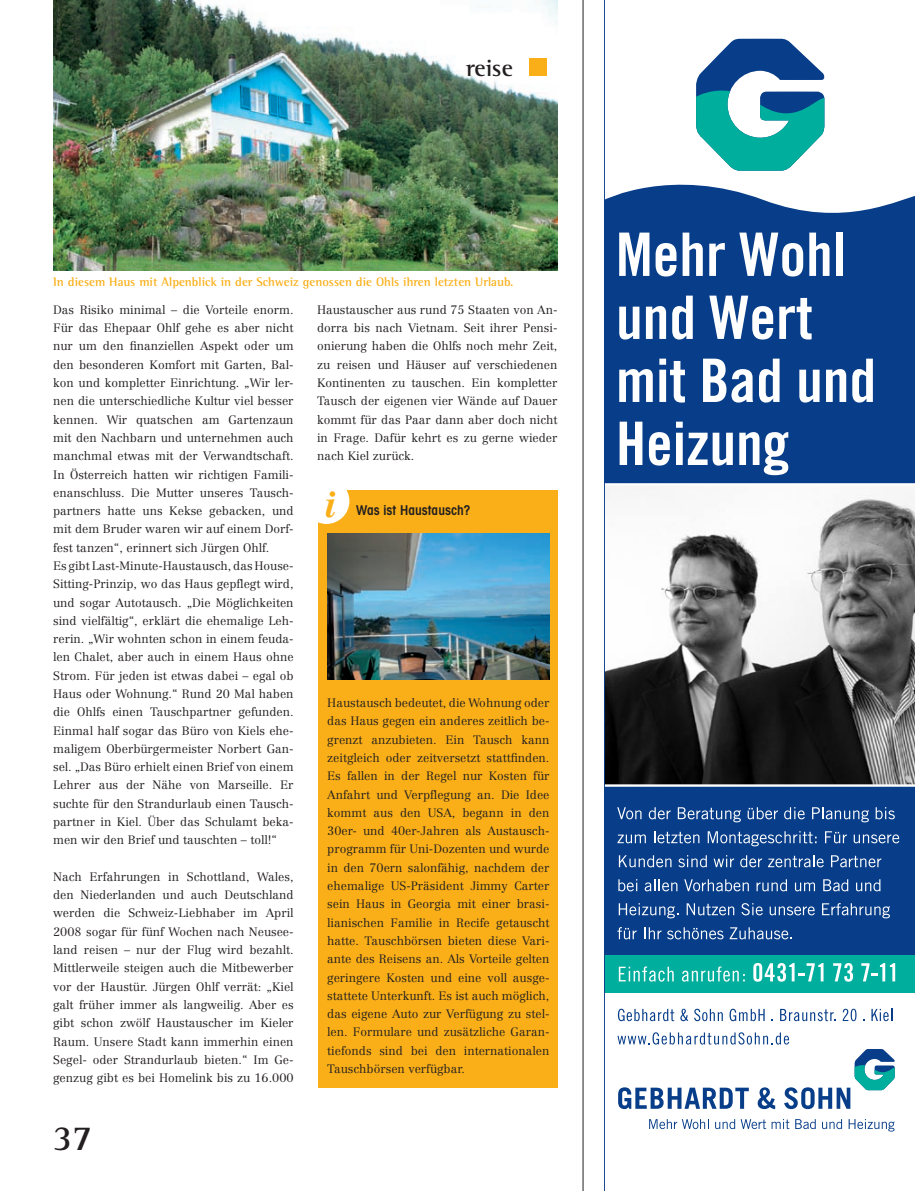
<style>
.page{position:relative;width:915px;height:1191px;background:#fff}
.page>*{position:absolute;margin:0;border:0;box-sizing:border-box;transform-origin:0 0}
.t1{font:700 36px "Agfa Rotis Semi Serif";color:#231f20}
.t2{font:italic 700 34.5px "Centennial LT";color:#faaf18}
.t3{font:700 24px "Agfa Rotis Semi Serif";letter-spacing:-.01em;color:#231f20}
.t4{font:600 condensed 13.5px "Avant Garde LT";color:#231f20}
.t5{font:700 12.6px "Agfa Rotis Semi Serif";color:#faaf18}
.t6{font:300 12px/18.3px "Centennial LT";color:#231f20;text-align:justify}
</style>
<div class="page">
<hr style="left:582px;top:0;width:1px;height:1191px;background:#231f20">
<div style="left:317px;top:490px;width:240px;height:597px;background:#faaf18"></div>
<div style="left:303px;top:478px;width:46px;height:46px;background:#fff;border-radius:50%"></div>
<img style="left:53px;top:0;width:504px;height:271px">
<img style="left:327px;top:533px;width:222px;height:146px">
<div style="left:529px;top:59px;width:17px;height:17px;background:#faaf18"></div>
<div style="left:604px;top:216px;width:310px;height:772px;background:#083e89"></div>
<div style="left:604px;top:955px;width:310px;height:37px;background:#00ae9d"></div>
<svg style="left:617px;top:1008px;width:57px;height:13px"></svg>
<svg style="left:680px;top:1008px;width:8px;height:13px"></svg>
<svg style="left:694px;top:1008px;width:28px;height:13px"></svg>
<svg style="left:729px;top:1008px;width:35px;height:13px"></svg>
<svg style="left:780px;top:1009px;width:55px;height:12px"></svg>
<svg style="left:842px;top:1008px;width:14px;height:13px"></svg>
<svg style="left:871px;top:1009px;width:18px;height:12px"></svg>
<svg style="left:649px;top:1119px;width:57px;height:10px"></svg>
<svg style="left:715px;top:1119px;width:50px;height:10px"></svg>
<svg style="left:771px;top:1119px;width:18px;height:10px"></svg>
<svg style="left:795px;top:1119px;width:20px;height:10px"></svg>
<svg style="left:822px;top:1121px;width:19px;height:8px"></svg>
<svg style="left:848px;top:1119px;width:46px;height:12px"></svg>
<svg style="left:618px;top:966px;width:55px;height:15px"></svg>
<svg style="left:681px;top:966px;width:63px;height:15px"></svg>
<svg style="left:753px;top:963px;width:70px;height:18px"></svg>
<svg style="left:833px;top:963px;width:19px;height:18px"></svg>
<svg style="left:861px;top:963px;width:33px;height:18px"></svg>
<svg style="left:617px;top:1032px;width:277px;height:77px"></svg>
<svg style="left:605px;top:38px;width:309px;height:238px"></svg>
<div style="left:835px;top:232px;width:7px;height:44px;background:#fff"></div>
<svg style="left:619px;top:307px;width:20px;height:32px"></svg>
<svg style="left:645px;top:306px;width:21px;height:33px"></svg>
<svg style="left:672px;top:295px;width:20px;height:44px"></svg>
<svg style="left:709px;top:295px;width:63px;height:44px"></svg>
<svg style="left:779px;top:298px;width:32px;height:41px"></svg>
<svg style="left:619px;top:369px;width:33px;height:33px"></svg>
<svg style="left:659px;top:358px;width:25px;height:44px"></svg>
<svg style="left:703px;top:358px;width:49px;height:44px"></svg>
<svg style="left:759px;top:358px;width:20px;height:44px"></svg>
<svg style="left:799px;top:370px;width:20px;height:32px"></svg>
<svg style="left:826px;top:369px;width:19px;height:33px"></svg>
<svg style="left:852px;top:358px;width:20px;height:44px"></svg>
<svg style="left:619px;top:421px;width:23px;height:44px"></svg>
<svg style="left:648px;top:432px;width:21px;height:33px"></svg>
<svg style="left:676px;top:421px;width:56px;height:44px"></svg>
<svg style="left:739px;top:432px;width:49px;height:43px"></svg>
<svg style="left:617px;top:807px;width:24px;height:12px"></svg>
<svg style="left:648px;top:807px;width:22px;height:12px"></svg>
<svg style="left:677px;top:807px;width:63px;height:15px"></svg>
<svg style="left:747px;top:807px;width:30px;height:12px"></svg>
<svg style="left:784px;top:807px;width:20px;height:12px"></svg>
<svg style="left:812px;top:807px;width:56px;height:15px"></svg>
<svg style="left:875px;top:807px;width:19px;height:12px"></svg>
<svg style="left:617px;top:834px;width:28px;height:9px"></svg>
<svg style="left:654px;top:831px;width:45px;height:12px"></svg>
<svg style="left:707px;top:831px;width:109px;height:15px"></svg>
<svg style="left:825px;top:831px;width:21px;height:12px"></svg>
<svg style="left:853px;top:834px;width:46px;height:9px"></svg>
<svg style="left:618px;top:855px;width:53px;height:12px"></svg>
<svg style="left:678px;top:855px;width:28px;height:12px"></svg>
<svg style="left:713px;top:855px;width:20px;height:12px"></svg>
<svg style="left:740px;top:855px;width:21px;height:12px"></svg>
<svg style="left:768px;top:855px;width:55px;height:12px"></svg>
<svg style="left:831px;top:855px;width:50px;height:12px"></svg>
<svg style="left:618px;top:879px;width:19px;height:12px"></svg>
<svg style="left:644px;top:879px;width:33px;height:12px"></svg>
<svg style="left:684px;top:879px;width:64px;height:12px"></svg>
<svg style="left:756px;top:879px;width:30px;height:12px"></svg>
<svg style="left:794px;top:882px;width:20px;height:9px"></svg>
<svg style="left:823px;top:879px;width:25px;height:12px"></svg>
<svg style="left:856px;top:879px;width:24px;height:12px"></svg>
<svg style="left:618px;top:903px;width:60px;height:15px"></svg>
<svg style="left:686px;top:903px;width:48px;height:12px"></svg>
<svg style="left:741px;top:903px;width:21px;height:12px"></svg>
<svg style="left:769px;top:906px;width:45px;height:9px"></svg>
<svg style="left:822px;top:903px;width:67px;height:15px"></svg>
<svg style="left:617px;top:927px;width:19px;height:12px"></svg>
<svg style="left:644px;top:927px;width:17px;height:12px"></svg>
<svg style="left:667px;top:927px;width:56px;height:12px"></svg>
<svg style="left:729px;top:927px;width:63px;height:12px"></svg>
<img style="left:605px;top:485px;width:309px;height:299px">
<hr style="left:604px;top:483px;width:310px;height:2px;background:#fff">
<hr style="left:604px;top:784px;width:310px;height:2px;background:#fff">
<hr style="left:604px;top:0;width:1px;height:1191px;background:#083e89">
<h3 class="t3" style="left:466px;top:54px;width:48px">reise</h3>
<p class="t5" style="left:53px;top:275px;width:461px">In diesem Haus mit Alpenblick in der Schweiz genossen die Ohls ihren letzten Urlaub.</p>
<p class="t6" style="left:53px;top:300px;width:242px;text-align:left">Das Risiko minimal – die Vorteile enorm.<br>Für das Ehepaar Ohlf gehe es aber nicht nur um den finanziellen Aspekt oder um den besonderen Komfort mit Garten, Bal&shy;kon und kompletter Einrichtung. „Wir ler&shy;nen die unterschiedliche Kultur viel besser kennen. Wir quatschen am Gartenzaun mit den Nachbarn und unternehmen auch manchmal etwas mit der Verwandtschaft.<br>In Österreich hatten wir richtigen Famili&shy;enanschluss. Die Mutter unseres Tausch&shy;partners hatte uns Kekse gebacken, und mit dem Bruder waren wir auf einem Dorf&shy;fest tanzen“, erinnert sich Jürgen Ohlf.<br>Es gibt Last-Minute-Haustausch, das House-Sitting-Prinzip, wo das Haus gepflegt wird, und sogar Autotausch. „Die Möglichkeiten sind vielfältig“, erklärt die ehemalige Leh&shy;rerin. „Wir wohnten schon in einem feuda&shy;len Chalet, aber auch in einem Haus ohne Strom. Für jeden ist etwas dabei – egal ob Haus oder Wohnung.“ Rund 20 Mal haben die Ohlfs einen Tauschpartner gefunden.<br>Einmal half sogar das Büro von Kiels ehe&shy;maligem Oberbürgermeister Norbert Gan&shy;sel. „Das Büro erhielt einen Brief von einem Lehrer aus der Nähe von Marseille. Er suchte für den Strandurlaub einen Tausch&shy;partner in Kiel. Über das Schulamt beka&shy;men wir den Brief und tauschten – toll!“</p>
<p class="t6" style="left:53px;top:867px;width:242px">Nach Erfahrungen in Schottland, Wales, den Niederlanden und auch Deutschland werden die Schweiz-Liebhaber im April 2008 sogar für fünf Wochen nach Neusee&shy;land reisen – nur der Flug wird bezahlt.<br>Mittlerweile steigen auch die Mitbewerber vor der Haustür. Jürgen Ohlf verrät: „Kiel galt früher immer als langweilig. Aber es gibt schon zwölf Haustauscher im Kieler Raum. Unsere Stadt kann immerhin einen Segel- oder Strandurlaub bieten.“ Im Ge&shy;genzug gibt es bei Homelink bis zu 16.000</p>
<h1 class="t1" style="left:52px;top:1115px;width:42px">37</h1>
<p class="t6" style="left:317px;top:300px;width:242px">Haustauscher aus rund 75 Staaten von An&shy;dorra bis nach Vietnam. Seit ihrer Pensi&shy;onierung haben die Ohlfs noch mehr Zeit, zu reisen und Häuser auf verschiedenen Kontinenten zu tauschen. Ein kompletter Tausch der eigenen vier Wände auf Dauer kommt für das Paar dann aber doch nicht in Frage. Dafür kehrt es zu gerne wieder nach Kiel zurück.</p>
<h2 class="t2" style="left:324px;top:483px;width:13px">i</h2>
<p class="t4" style="left:356px;top:502px;width:116px">Was ist Haustausch?</p>
<p class="t6" style="left:327px;top:694px;width:224px">Haustausch bedeutet, die Wohnung oder das Haus gegen ein anderes zeitlich be&shy;grenzt anzubieten. Ein Tausch kann zeitgleich oder zeitversetzt stattfinden.<br>Es fallen in der Regel nur Kosten für Anfahrt und Verpflegung an. Die Idee kommt aus den USA, begann in den 30er- und 40er-Jahren als Austausch&shy;programm für Uni-Dozenten und wurde in den 70ern salonfähig, nachdem der ehemalige US-Präsident Jimmy Carter sein Haus in Georgia mit einer brasi&shy;lianischen Familie in Recife getauscht hatte. Tauschbörsen bieten diese Vari&shy;ante des Reisens an. Als Vorteile gelten geringere Kosten und eine voll ausge&shy;stattete Unterkunft. Es ist auch möglich, das eigene Auto zur Verfügung zu stel&shy;len. Formulare und zusätzliche Garan&shy;tiefonds sind bei den internationalen Tauschbörsen verfügbar.</p>
</div>
